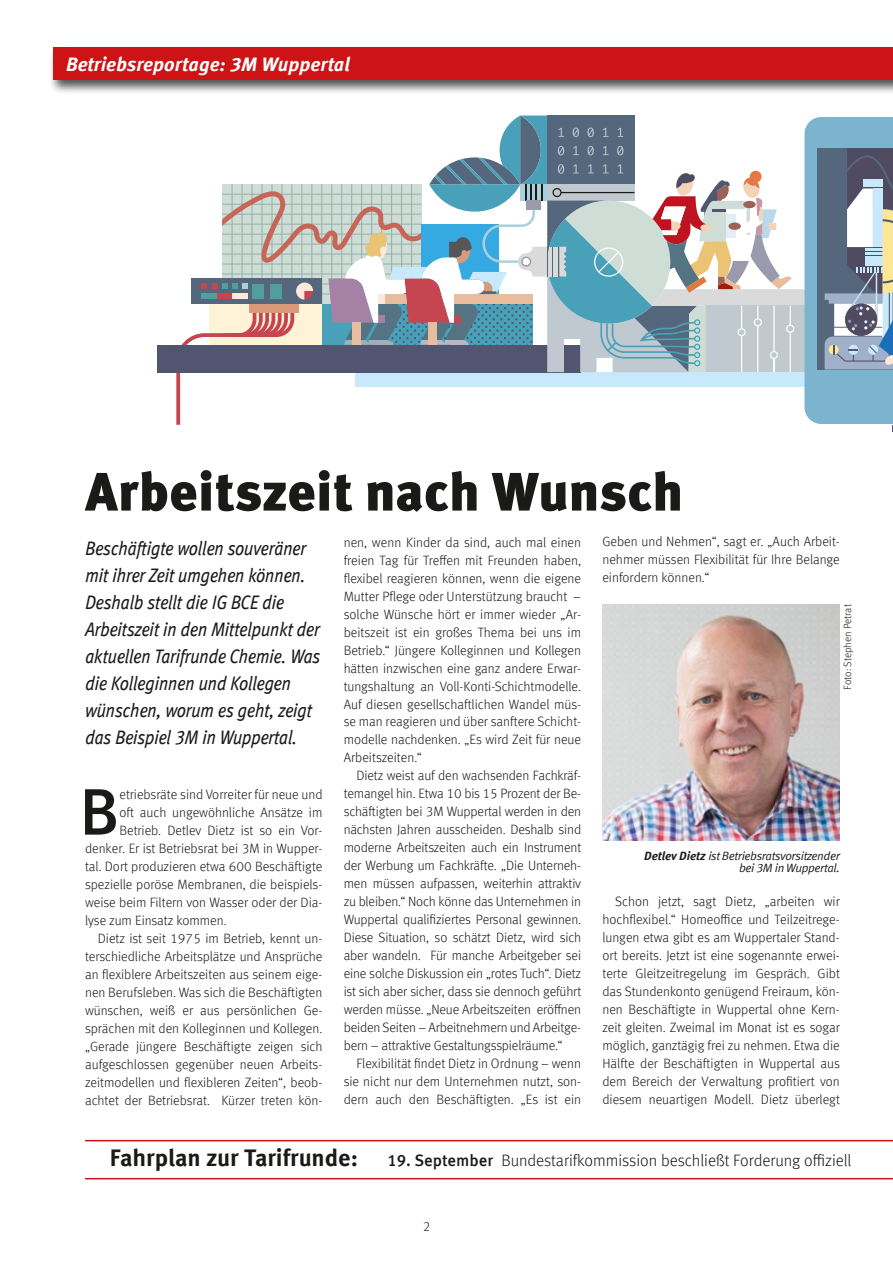
<style>
.page{position:relative;width:893px;height:1263px;background:#fff}
.page>*{position:absolute;margin:0;border:0;box-sizing:border-box;transform-origin:0 0}
.t1{font:500 65.55px "Meta Offc Pro";color:#1a1a18}
.t2{font:900 54px "Meta Offc Pro";color:#1a1a18}
.t3{font:italic condensed 19.5px/27px "Meta Offc Pro";letter-spacing:-.01em;color:#1a1a18}
.t4{font:italic 700 19.5px "Meta Offc Pro";color:#fff}
.t5{font:300 16.5px "Meta Offc Pro";color:#1a1a18}
.t6{font:300 13.5px/18px "Meta Offc Pro";color:#1a1a18;text-align:justify}
.t7{font:12px/12px "Meta Offc Pro Norm Ita";letter-spacing:-.03em;color:#1a1a18;text-align:right}
.t8{font:300 10.5px "Meta Offc Pro";color:#1a1a18}
.s1{font-family:"Meta Offc Pro";font-weight:700;font-style:italic}
.s2{font-weight:700;font-size:24px}
.s3{font-weight:500}
</style>
<div class="page">
<div style="left:157px;top:345px;width:423px;height:27px;background:#52556f"></div>
<svg style="left:174px;top:116px;width:719px;height:315px"></svg>
<img style="left:602px;top:604px;width:238px;height:236px">
<hr style="left:85px;top:1140px;width:808px;height:1px;background:#cd1316">
<hr style="left:85px;top:1178px;width:808px;height:1px;background:#cd1316">
<div style="left:49px;top:45px;width:844px;height:50px;background:#1a1a18;opacity:.75"></div>
<div style="left:53px;top:48px;width:840px;height:32px;background:#cd1316"></div>
<h3 class="t4" style="left:66px;top:49px;width:285px">Betriebsreportage: 3M Wuppertal</h3>
<h2 class="t2" style="left:85px;top:449px;width:600px">Arbeitszeit nach Wunsch</h2>
<p class="t3" style="left:85px;top:533px;width:237px">Beschäftigte wollen souveräner mit ihrer Zeit umgehen können.<br>Deshalb stellt die IG BCE die<br>Arbeitszeit in den Mittelpunkt der aktuellen Tarifrunde Chemie. Was die Kolleginnen und Kollegen wünschen, worum es geht, zeigt das Beispiel 3M in Wuppertal.</p>
<p class="t6" style="left:602px;top:532px;width:239px">Geben und Nehmen“, sagt er. „Auch Arbeit&shy;nehmer müssen Flexibilität für Ihre Belange einfordern können.“</p>
<p class="t6" style="left:344px;top:532px;width:239px">nen, wenn Kinder da sind, auch mal einen freien Tag für Treffen mit Freunden haben, flexibel reagieren können, wenn die eigene Mutter Pflege oder Unterstützung braucht – solche Wünsche hört er immer wieder „Ar&shy;beitszeit ist ein großes Thema bei uns im Betrieb.“ Jüngere Kolleginnen und Kollegen hätten inzwischen eine ganz andere Erwar&shy;tungshaltung an Voll-Konti-Schichtmodelle.<br>Auf diesen gesellschaftlichen Wandel müs&shy;se man reagieren und über sanftere Schicht&shy;modelle nachdenken. „Es wird Zeit für neue Arbeitszeiten.“</p>
<p class="t6" style="left:344px;top:766px;width:239px;text-indent:13px">Dietz weist auf den wachsenden Fachkräf&shy;temangel hin. Etwa 10 bis 15 Prozent der Be&shy;schäftigten bei 3M Wuppertal werden in den nächsten Jahren ausscheiden. Deshalb sind moderne Arbeitszeiten auch ein Instrument der Werbung um Fachkräfte. „Die Unterneh&shy;men müssen aufpassen, weiterhin attraktiv zu bleiben.“ Noch könne das Unternehmen in Wuppertal qualifiziertes Personal gewinnen.<br>Diese Situation, so schätzt Dietz, wird sich aber wandeln. Für manche Arbeitgeber sei eine solche Diskussion ein „rotes Tuch“. Dietz ist sich aber sicher, dass sie dennoch geführt werden müsse. „Neue Arbeitszeiten eröffnen beiden Seiten – Arbeitnehmern und Arbeitge&shy;bern – attraktive Gestaltungsspielräume.“</p>
<p class="t6" style="left:344px;top:1054px;width:239px;text-indent:13px">Flexibilität findet Dietz in Ordnung – wenn sie nicht nur dem Unternehmen nutzt, son&shy;dern auch den Beschäftigten. „Es ist ein</p>
<p class="t8" style="left:840px;top:690px;width:87px;rotate:-90deg">Foto: Stephen Petrat</p>
<h1 class="t1" style="left:79px;top:761px;width:42px">B</h1>
<p class="t6" style="left:120px;top:784px;width:205px">etriebsräte sind Vorreiter für neue und</p>
<p class="t6" style="left:120px;top:802px;width:204px">oft auch ungewöhnliche Ansätze im</p>
<p class="t6" style="left:120px;top:820px;width:204px">Betrieb. Detlev Dietz ist so ein Vor-</p>
<p class="t6" style="left:85px;top:838px;width:239px">denker. Er ist Betriebsrat bei 3M in Wupper-</p>
<p class="t6" style="left:85px;top:856px;width:239px">tal. Dort produzieren etwa 600 Beschäftigte</p>
<p class="t6" style="left:85px;top:874px;width:239px">spezielle poröse Membranen, die beispiels-</p>
<p class="t6" style="left:85px;top:892px;width:239px">weise beim Filtern von Wasser oder der Dia-</p>
<p class="t6" style="left:85px;top:910px;width:143px">lyse zum Einsatz kommen.</p>
<p class="t6" style="left:98px;top:928px;width:226px">Dietz ist seit 1975 im Betrieb, kennt un-</p>
<p class="t6" style="left:85px;top:946px;width:239px">terschiedliche Arbeitsplätze und Ansprüche</p>
<p class="t6" style="left:85px;top:964px;width:239px">an flexiblere Arbeitszeiten aus seinem eige-</p>
<p class="t6" style="left:85px;top:982px;width:239px">nen Berufsleben. Was sich die Beschäftigten</p>
<p class="t6" style="left:85px;top:1000px;width:239px">wünschen, weiß er aus persönlichen Ge-</p>
<p class="t6" style="left:85px;top:1018px;width:239px">sprächen mit den Kolleginnen und Kollegen.</p>
<p class="t6" style="left:85px;top:1036px;width:239px">„Gerade jüngere Beschäftigte zeigen sich</p>
<p class="t6" style="left:85px;top:1054px;width:239px">aufgeschlossen gegenüber neuen Arbeits-</p>
<p class="t6" style="left:85px;top:1072px;width:239px">zeitmodellen und flexibleren Zeiten“, beob-</p>
<p class="t6" style="left:85px;top:1090px;width:239px">achtet der Betriebsrat. Kürzer treten kön-</p>
<p class="t7" style="left:644px;top:849px;width:197px"><span class="s1">Detlev Dietz</span> ist Betriebsratsvorsitzender bei 3M in Wuppertal.</p>
<p class="t6" style="left:602px;top:892px;width:239px;text-indent:13px">Schon jetzt, sagt Dietz, „arbeiten wir hochflexibel.“ Homeoffice und Teilzeitrege&shy;lungen etwa gibt es am Wuppertaler Stand&shy;ort bereits. Jetzt ist eine sogenannte erwei&shy;terte Gleitzeitregelung im Gespräch. Gibt das Stundenkonto genügend Freiraum, kön&shy;nen Beschäftigte in Wuppertal ohne Kern&shy;zeit gleiten. Zweimal im Monat ist es sogar möglich, ganztägig frei zu nehmen. Etwa die Hälfte der Beschäftigten in Wuppertal aus dem Bereich der Verwaltung profitiert von diesem neuartigen Modell. Dietz überlegt</p>
<p class="t5" style="left:110px;top:1149px;width:743px"><span class="s2">Fahrplan zur Tarifrunde:</span> <span class="s3">19. September</span> Bundestarifkommission beschließt Forderung offiziell</p>
<p class="t6" style="left:422px;top:1216px;width:9px">2</p>
</div>
